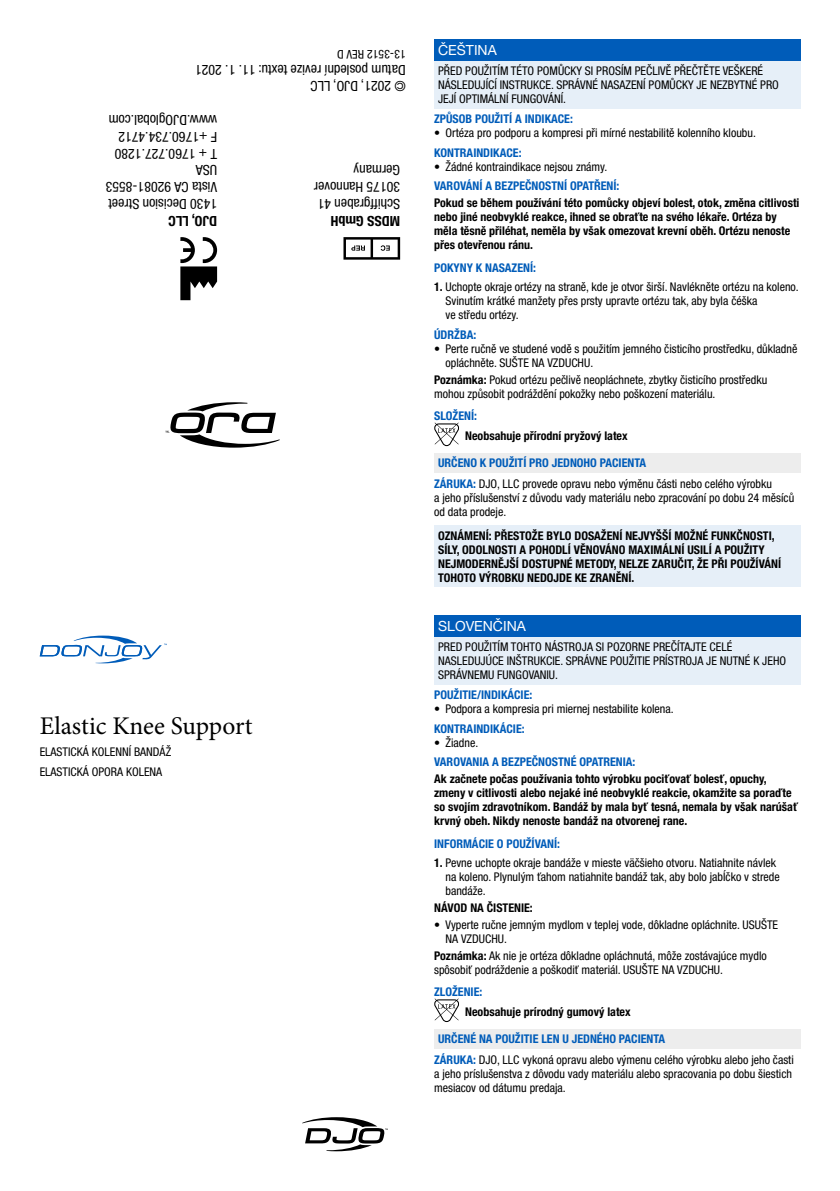
<style>
.page{position:relative;width:840px;height:1191px;background:#fff}
.page>*{position:absolute;margin:0;border:0;box-sizing:border-box;transform-origin:0 0}
.t1{font:25.4px "Minion Pro";letter-spacing:-.005em;color:#000}
.t2{font:condensed 14px/16.8px "Helvetica Neue LT Pro";color:#000}
.t3{font:14px "Helvetica Neue LT Pro";color:#fff}
.t4{font:700 condensed 14px "Helvetica Neue LT Pro";color:#000}
.t5{font:condensed 12px/14px "Helvetica Neue LT Pro";color:#000}
.t6{font:700 condensed 12px/14px "Helvetica Neue LT Pro";color:#000}
.t7{font:700 condensed 12px "Helvetica Neue LT Pro";color:#005cb9}
.s1{font-weight:700}
.s2{font-weight:700;color:#005cb9}
</style>
<div class="page">
<div style="left:434px;top:40px;width:365px;height:21px;background:#005cb9"></div>
<div style="left:434px;top:61px;width:365px;height:48px;background:#e6eff8"></div>
<svg style="left:434px;top:422px;width:25px;height:24px"></svg>
<div style="left:434px;top:452px;width:365px;height:20px;background:#ededed"></div>
<div style="left:434px;top:525px;width:365px;height:62px;background:#e6eff8"></div>
<div style="left:434px;top:615px;width:365px;height:22px;background:#005cb9"></div>
<div style="left:434px;top:637px;width:365px;height:48px;background:#e6eff8"></div>
<svg style="left:434px;top:998px;width:25px;height:24px"></svg>
<div style="left:434px;top:1028px;width:365px;height:20px;background:#ededed"></div>
<svg style="left:166px;top:402px;width:114px;height:45px"></svg>
<svg style="left:343px;top:237px;width:57px;height:23px"></svg>
<svg style="left:180px;top:237px;width:37px;height:63px"></svg>
<svg style="left:40px;top:635px;width:127px;height:28px"></svg>
<svg style="left:302px;top:1117px;width:85px;height:34px"></svg>
<p class="t5" style="left:405px;top:61px;width:70px;rotate:-180deg">13-3512 REV D</p>
<p class="t2" style="left:405px;top:95px;width:212px;rotate:-180deg">© 2021, DJO, LLC<br>Datum poslední revize textu: 11. 1. 2021</p>
<p class="t2" style="left:217px;top:212px;width:113px;rotate:-180deg">1430 Decision Street<br>Vista CA 92081-8553<br>USA<br>T + 1760.727.1280<br>F +1760.734.4712 www.DJOglobal.com</p>
<p class="t4" style="left:217px;top:229px;width:50px;rotate:-180deg">DJO, LLC</p>
<p class="t2" style="left:400px;top:212px;width:87px;rotate:-180deg">Schiffgraben 41<br>30175 Hannover<br>Germany</p>
<p class="t4" style="left:400px;top:229px;width:71px;rotate:-180deg">MDSS GmbH</p>
<h1 class="t1" style="left:40px;top:709px;width:214px">Elastic Knee Support</h1>
<p class="t5" style="left:40px;top:742px;width:133px;line-height:19.6px">ELASTICKÁ KOLENNÍ BANDÁŽ<br>ELASTICKÁ OPORA KOLENA</p>
<p class="t3" style="left:438px;top:42px;width:60px">ČEŠTINA</p>
<p class="t5" style="left:438px;top:64px;width:342px">PŘED POUŽITÍM TÉTO POMŮCKY SI PROSÍM PEČLIVĚ PŘEČTĚTE VEŠKERÉ<br>NÁSLEDUJÍCÍ INSTRUKCE. SPRÁVNÉ NASAZENÍ POMŮCKY JE NEZBYTNÉ PRO<br>JEJÍ OPTIMÁLNÍ FUNGOVÁNÍ.</p>
<p class="t7" style="left:434px;top:111px;width:140px">ZPŮSOB POUŽITÍ A INDIKACE:</p>
<p class="t5" style="left:434px;top:126px;width:323px">• Ortéza pro podporu a kompresi při mírné nestabilitě kolenního kloubu.</p>
<p class="t7" style="left:434px;top:145px;width:89px">KONTRAINDIKACE:</p>
<p class="t5" style="left:434px;top:159px;width:175px">• Žádné kontraindikace nejsou známy.</p>
<p class="t7" style="left:434px;top:179px;width:187px">VAROVÁNÍ A BEZPEČNOSTNÍ OPATŘENÍ:</p>
<p class="t6" style="left:434px;top:196px;width:366px">Pokud se během používání této pomůcky objeví bolest, otok, změna citlivosti nebo jiné neobvyklé reakce, ihned se obraťte na svého lékaře. Ortéza by měla těsně přiléhat, neměla by však omezovat krevní oběh. Ortézu nenoste přes otevřenou ránu.</p>
<p class="t7" style="left:434px;top:260px;width:103px">POKYNY K NASAZENÍ:</p>
<p class="t5" style="left:445px;top:280px;width:354px;text-indent:-11px"><span class="s1">1.</span> Uchopte okraje ortézy na straně, kde je otvor širší. Navlékněte ortézu na koleno.<br>Svinutím krátké manžety přes prsty upravte ortézu tak, aby byla čéška<br>ve středu ortézy.</p>
<p class="t7" style="left:434px;top:327px;width:44px">ÚDRŽBA:</p>
<p class="t5" style="left:445px;top:342px;width:353px;text-indent:-11px">• Perte ručně ve studené vodě s použitím jemného čisticího prostředku, důkladně opláchněte. SUŠTE NA VZDUCHU.</p>
<p class="t5" style="left:434px;top:373px;width:334px"><span class="s1">Poznámka:</span> Pokud ortézu pečlivě neopláchnete, zbytky čisticího prostředku mohou způsobit podráždění pokožky nebo poškození materiálu.</p>
<p class="t7" style="left:434px;top:409px;width:44px">SLOŽENÍ:</p>
<p class="t6" style="left:465px;top:429px;width:164px">Neobsahuje přírodní pryžový latex</p>
<p class="t5" style="left:434px;top:452px;width:339px;line-height:20.8px;text-indent:4px"><span class="s2">URČENO K POUŽITÍ PRO JEDNOHO PACIENTA<br>ZÁRUKA:</span> DJO, LLC provede opravu nebo výměnu části nebo celého výrobku</p>
<p class="t5" style="left:434px;top:490px;width:361px">a jeho příslušenství z důvodu vady materiálu nebo zpracování po dobu 24 měsíců od data prodeje.</p>
<p class="t6" style="left:438px;top:528px;width:344px">OZNÁMENÍ: PŘESTOŽE BYLO DOSAŽENÍ NEJVYŠŠÍ MOŽNÉ FUNKČNOSTI, SÍLY, ODOLNOSTI A POHODLÍ VĚNOVÁNO MAXIMÁLNÍ USILÍ A POUŽITY NEJMODERNĚJŠÍ DOSTUPNÉ METODY, NELZE ZARUČIT, ŽE PŘI POUŽÍVÁNÍ TOHOTO VÝROBKU NEDOJDE KE ZRANĚNÍ.</p>
<p class="t3" style="left:438px;top:618px;width:89px">SLOVENČINA</p>
<p class="t5" style="left:438px;top:640px;width:349px">PRED POUŽITÍM TOHTO NÁSTROJA Sl POZORNE PREČÍTAJTE CELÉ<br>NASLEDUJÚCE INŠTRUKCIE. SPRÁVNE POUŽITIE PRÍSTROJA JE NUTNÉ K JEHO<br>SPRÁVNEMU FUNGOVANIU.</p>
<p class="t7" style="left:434px;top:687px;width:100px">POUŽITIE/INDIKÁCIE:</p>
<p class="t5" style="left:434px;top:701px;width:241px">• Podpora a kompresia pri miernej nestabilite kolena.</p>
<p class="t7" style="left:434px;top:721px;width:92px">KONTRAINDIKÁCIE:</p>
<p class="t5" style="left:434px;top:735px;width:45px">• Žiadne.</p>
<p class="t7" style="left:434px;top:754px;width:203px">VAROVANIA A BEZPEČNOSTNÉ OPATRENIA:</p>
<p class="t6" style="left:434px;top:771px;width:365px">Ak začnete počas používania tohto výrobku pociťovať bolesť, opuchy, zmeny v citlivosti alebo nejaké iné neobvyklé reakcie, okamžite sa poraďte so svojím zdravotníkom. Bandáž by mala byť tesná, nemala by však narúšať krvný obeh. Nikdy nenoste bandáž na otvorenej rane.</p>
<p class="t7" style="left:434px;top:836px;width:127px">INFORMÁCIE O POUŽÍVANÍ:</p>
<p class="t5" style="left:445px;top:856px;width:335px;text-indent:-11px"><span class="s1">1.</span> Pevne uchopte okraje bandáže v mieste väčšieho otvoru. Natiahnite návlek na koleno. Plynulým ťahom natiahnite bandáž tak, aby bolo jabÍčko v strede bandáže.</p>
<p class="t6" style="left:434px;top:900px;width:100px">NÁVOD NA ČISTENIE:</p>
<p class="t5" style="left:445px;top:917px;width:334px;text-indent:-11px">• Vyperte ručne jemným mydlom v teplej vode, dôkladne opláchnite. USUŠTE<br>NA VZDUCHU.</p>
<p class="t5" style="left:434px;top:948px;width:334px"><span class="s1">Poznámka:</span> Ak nie je ortéza dôkladne opláchnutá, môže zostávajúce mydlo spôsobiť podráždenie a poškodiť materiál. USUŠTE NA VZDUCHU.</p>
<p class="t7" style="left:434px;top:985px;width:50px">ZLOŽENIE:</p>
<p class="t6" style="left:465px;top:1004px;width:167px">Neobsahuje prírodný gumový latex</p>
<p class="t5" style="left:434px;top:1028px;width:361px;line-height:20.8px;text-indent:4px"><span class="s2">URČENÉ NA POUŽITIE LEN U JEDNÉHO PACIENTA<br>ZÁRUKA:</span> DJO, LLC vykoná opravu alebo výmenu celého výrobku alebo jeho časti</p>
<p class="t5" style="left:434px;top:1066px;width:359px">a jeho príslušenstva z dôvodu vady materiálu alebo spracovania po dobu šiestich mesiacov od dátumu predaja.</p>
</div>
